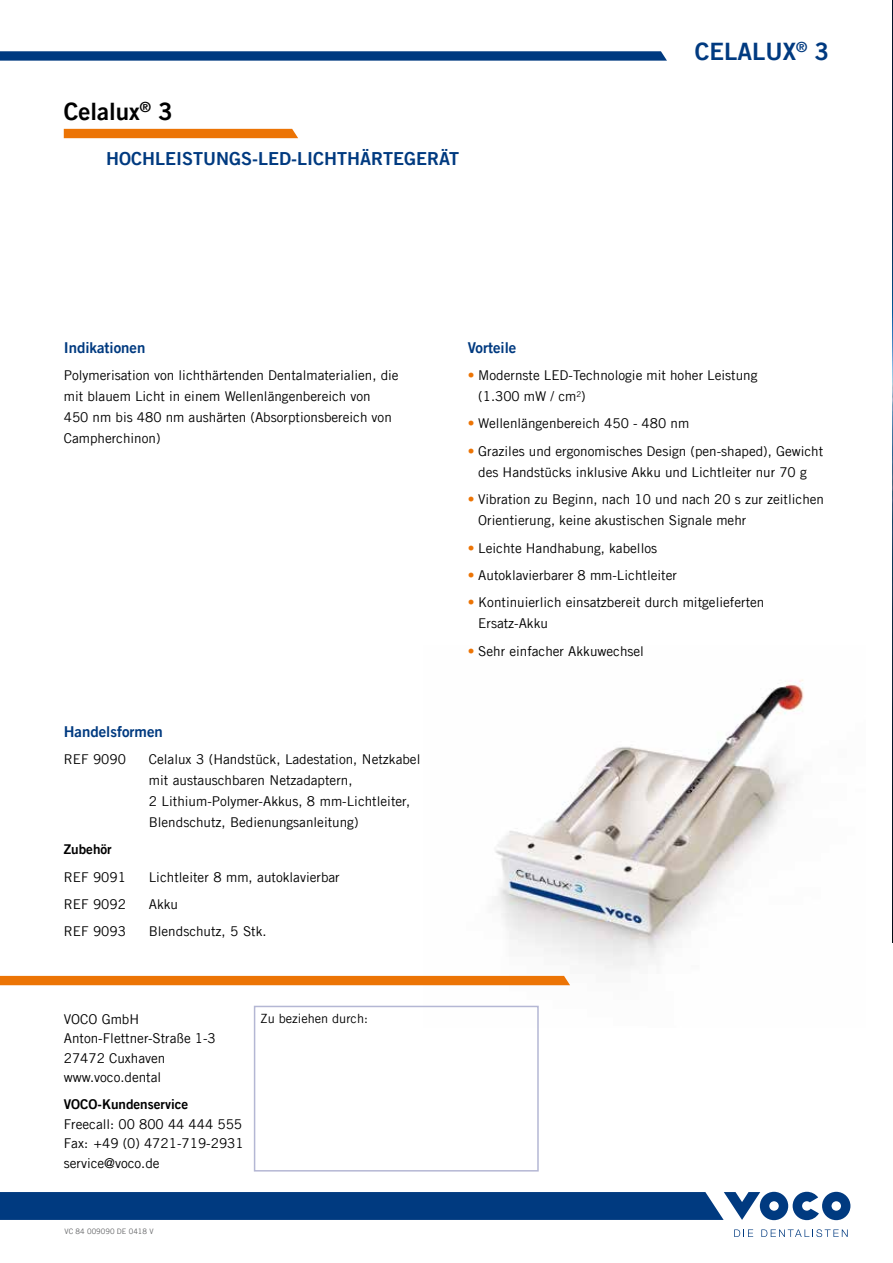
<style>
.page{position:relative;width:893px;height:1263px;background:#fff}
.page>*{position:absolute;margin:0;border:0;box-sizing:border-box;transform-origin:0 0}
.t1{font:24px "Trade Gothic LT Com Bd 2";color:#003a80}
.t2{font:24px "Trade Gothic LT Com Bd 2";color:#000}
.t3{font:18px "Trade Gothic LT Com Bd 2";color:#003a80}
.t4{font:15px "Trade Gothic LT Com Bd 2";color:#003a80}
.t5{font:13.5px/21px "Trade Gothic LT Com";color:#000}
.t6{font:13.5px "Trade Gothic LT Com Bd 2";color:#000}
.t7{font:12.75px "Trade Gothic LT Com";color:#000}
.t8{font:7.5px "Trade Gothic LT Com";color:#646567}
.s1{color:#ec7405}
</style>
<div class="page">
<img style="left:892px;top:0;width:1px;height:943px">
<svg style="left:0;top:1192px;width:850px;height:28px;background:#134889"></svg>
<svg style="left:734px;top:1229px;width:19px;height:8px"></svg>
<svg style="left:761px;top:1229px;width:87px;height:8px"></svg>
<svg style="left:0;top:51px;width:667px;height:10px;background:#114788"></svg>
<img style="left:423px;top:679px;width:381px;height:327px">
<div style="left:0;top:976px;width:570px;height:9px;background:#ec7405"></div>
<div style="left:254px;top:1006px;width:285px;height:165px;border:2px solid #b4b7d4"></div>
<div style="left:64px;top:129px;width:234px;height:9px;background:#ec7405"></div>
<h1 class="t2" style="left:64px;top:97px;width:111px">Celalux<sup>®</sup> 3</h1>
<h2 class="t3" style="left:106px;top:147px;width:202px">Hoch leistungs-LED-Lich</h2>
<h2 class="t3" style="left:337px;top:147px;width:123px">thärtegerät</h2>
<h1 class="t1" style="left:695px;top:37px;width:136px">Celalux<sup>®</sup> 3</h1>
<p class="t4" style="left:64px;top:338px;width:83px">Indikationen</p>
<p class="t5" style="left:64px;top:365px;width:336px">Polymerisation von lichthärtenden Dentalmaterialien, die mit blauem Licht in einem Wellenlängenbereich von 450 nm bis 480 nm aushärten (Absorptionsbereich von Campherchinon)</p>
<p class="t4" style="left:64px;top:722px;width:101px">Handelsformen</p>
<p class="t5" style="left:64px;top:748px;width:64px">REF 9090</p>
<p class="t5" style="left:149px;top:748px;width:273px">Celalux 3 (Handstück, Ladestation, Netzkabel mit austauschbaren Netzadaptern,<br>2 Lithium-Polymer-Akkus, 8 mm-Lichtleiter, Blendschutz, Bedienungsanleitung)</p>
<p class="t6" style="left:64px;top:841px;width:50px">Zubehör</p>
<p class="t5" style="left:64px;top:866px;width:64px">REF 9091</p>
<p class="t5" style="left:149px;top:866px;width:192px">Lichtleiter 8 mm, autoklavierbar</p>
<p class="t5" style="left:64px;top:893px;width:64px">REF 9092</p>
<p class="t5" style="left:149px;top:893px;width:31px">Akku</p>
<p class="t5" style="left:64px;top:921px;width:64px">REF 9093</p>
<p class="t5" style="left:149px;top:921px;width:119px">Blendschutz, 5 Stk.</p>
<p class="t5" style="left:64px;top:1009px;width:154px;line-height:19.5px">VOCO GmbH<br>Anton-Flettner-Straße 1-3<br>27472 Cuxhaven www.voco.dental</p>
<p class="t6" style="left:64px;top:1096px;width:126px">VOCO-Kundenservice</p>
<p class="t5" style="left:64px;top:1114px;width:181px;line-height:19.5px;text-align:justify">Freecall: 00 800 44 444 555<br>Fax: +49 (0) 4721-719-2931 service@voco.de</p>
<p class="t7" style="left:261px;top:1010px;width:109px">Zu beziehen durch:</p>
<p class="t8" style="left:65px;top:1226px;width:90px">VC 84 009090 DE 0418 V</p>
<p class="t4" style="left:468px;top:338px;width:50px">Vorteile</p>
<p class="t5" style="left:478px;top:365px;width:281px;text-indent:-11px"><span class="s1">•</span> Modernste LED-Technologie mit hoher Leistung (1.300 mW / cm<sup>2</sup>)</p>
<p class="t5" style="left:468px;top:413px;width:223px"><span class="s1">•</span> Wellenlängenbereich 450 - 480 nm</p>
<p class="t5" style="left:468px;top:440px;width:357px;text-align:center"><span class="s1">•</span> Graziles und ergonomisches Design (pen-shaped), Gewicht des Handstücks inklusive Akku und Lichtleiter nur 70 g</p>
<p class="t5" style="left:478px;top:489px;width:347px;text-indent:-11px"><span class="s1">•</span> Vibration zu Beginn, nach 10 und nach 20 s zur zeitlichen<br>Orientierung, keine akustischen Signale mehr</p>
<p class="t5" style="left:468px;top:537px;width:191px"><span class="s1">•</span> Leichte Handhabung, kabellos</p>
<p class="t5" style="left:468px;top:564px;width:211px"><span class="s1">•</span> Autoklavierbarer 8 mm-Lichtleiter</p>
<p class="t5" style="left:478px;top:592px;width:288px;text-indent:-11px"><span class="s1">•</span> Kontinuierlich einsatzbereit durch mitgelieferten<br>Ersatz-Akku</p>
<p class="t5" style="left:468px;top:640px;width:178px"><span class="s1">•</span> Sehr einfacher Akkuwechsel</p>
</div>
